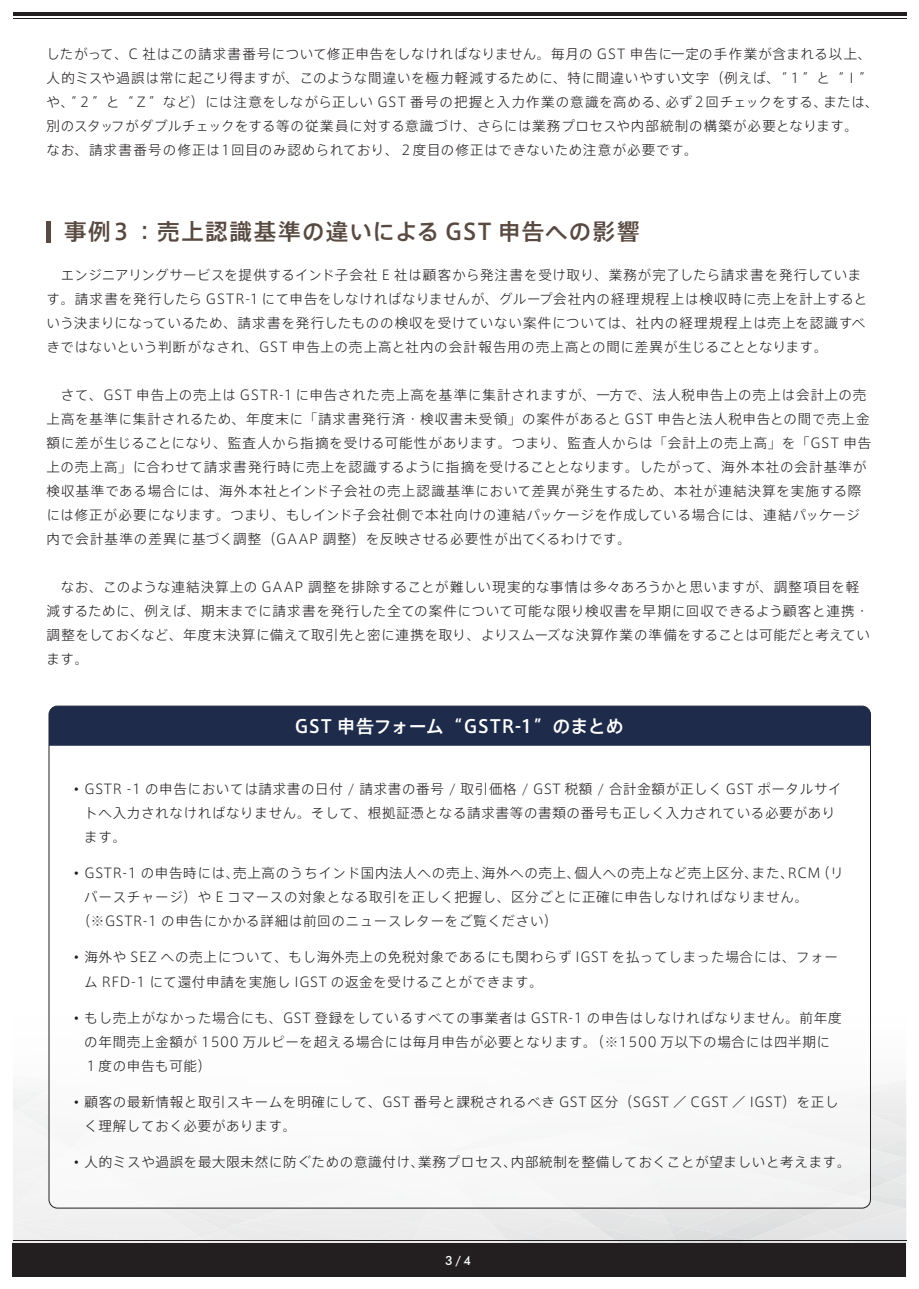
<style>
.page{position:relative;width:919px;height:1289px;background:#fff}
.page>*{position:absolute;margin:0;border:0;box-sizing:border-box;transform-origin:0 0}
.t1{font:500 22.5px "Axis Std";letter-spacing:.06em;color:#594a41}
.t2{font:500 18px "Axis Std";color:#fff}
.t3{font:300 13.5px/24px "Axis Std";letter-spacing:.05em;color:#231f20}
.t4{font:500 12.75px "Futura BT";color:#fff}
</style>
<div class="page">
<svg style="left:13px;top:976px;width:893px;height:301px"></svg>
<div style="left:13px;top:1242px;width:893px;height:34px;background:#231f20"></div>
<hr style="left:13px;top:1240px;width:893px;height:1px;background:#231f20">
<div style="left:49px;top:706px;width:821px;height:501px;background:#fff;border-radius:9px"></div>
<hr style="left:13px;top:13px;width:893px;height:3px;background:#231f20">
<hr style="left:13px;top:18px;width:893px;height:1px;background:#231f20">
<hr style="left:47px;top:221px;width:4px;height:21px;background:#594a41">
<div style="left:49px;top:706px;width:821px;height:39px;background:#1e2b4a"></div>
<p class="t3" style="left:47px;top:41px;width:833px">したがって、C 社はこの請求書番号について修正申告をしなければなりません。毎月の GST 申告に一定の手作業が含まれる以上、人的ミスや過誤は常に起こり得ますが、このような間違いを極力軽減するために、特に間違いやすい文字（例えば、“１”と“Ｉ”や、“２”と“Ｚ”など）には注意をしながら正しい GST 番号の把握と入力作業の意識を高める、必ず２回チェックをする、または、別のスタッフがダブルチェックをする等の従業員に対する意識づけ、さらには業務プロセスや内部統制の構築が必要となります。<br>なお、請求書番号の修正は１回目のみ認められており、２度目の修正はできないため注意が必要です。</p>
<h1 class="t1" style="left:64px;top:214px;width:577px">事例３：売上認識基準の違いによる GST 申告への影響</h1>
<p class="t3" style="left:47px;top:261px;width:822px">　エンジニアリングサービスを提供するインド子会社 E 社は顧客から発注書を受け取り、業務が完了したら請求書を発行しています。請求書を発行したら GSTR-1 にて申告をしなければなりませんが、グループ会社内の経理規程上は検収時に売上を計上するという決まりになっているため、請求書を発行したものの検収を受けていない案件については、社内の経理規程上は売上を認識すべきではないという判断がなされ、GST 申告上の売上高と社内の会計報告用の売上高との間に差異が生じることとなります。</p>
<p class="t3" style="left:47px;top:382px;width:826px">　さて、GST 申告上の売上は GSTR-1 に申告された売上高を基準に集計されますが、一方で、法人税申告上の売上は会計上の売上高を基準に集計されるため、年度末に「請求書発行済・検収書未受領」の案件があると GST 申告と法人税申告との間で売上金額に差が生じることになり、監査人から指摘を受ける可能性があります。つまり、監査人からは「会計上の売上高」を「GST 申告上の売上高」に合わせて請求書発行時に売上を認識するように指摘を受けることとなります。したがって、海外本社の会計基準が検収基準である場合には、海外本社とインド子会社の売上認識基準において差異が発生するため、本社が連結決算を実施する際には修正が必要になります。つまり、もしインド子会社側で本社向けの連結パッケージを作成している場合には、連結パッケージ内で会計基準の差異に基づく調整（GAAP 調整）を反映させる必要性が出てくるわけです。</p>
<p class="t3" style="left:47px;top:574px;width:824px">　なお、このような連結決算上の GAAP 調整を排除することが難しい現実的な事情は多々あろうかと思いますが、調整項目を軽減するために、例えば、期末までに請求書を発行した全ての案件について可能な限り検収書を早期に回収できるよう顧客と連携・調整をしておくなど、年度末決算に備えて取引先と密に連携を取り、よりスムーズな決算作業の準備をすることは可能だと考えています。</p>
<h2 class="t2" style="left:295px;top:712px;width:330px">GST 申告フォーム“GSTR-1”のまとめ</h2>
<p class="t3" style="left:84px;top:776px;width:759px;text-indent:-11px">• GSTR -1 の申告においては請求書の日付 / 請求書の番号 / 取引価格 / GST 税額 / 合計金額が正しく GST ポータルサイトへ入力されなければなりません。そして、根拠証憑となる請求書等の書類の番号も正しく入力されている必要があります。</p>
<p class="t3" style="left:74px;top:860px;width:771px">• GSTR-1 の申告時には、売上高のうちインド国内法人への売上、海外への売上、個人への売上など売上区分、また、RCM（リ</p>
<p class="t3" style="left:84px;top:884px;width:725px">バースチャージ）や E コマースの対象となる取引を正しく把握し、区分ごとに正確に申告しなければなりません。</p>
<p class="t3" style="left:69px;top:908px;width:490px">　（※GSTR-1 の申告にかかる詳細は前回のニュースレターをご覧ください）</p>
<p class="t3" style="left:84px;top:944px;width:755px;text-indent:-11px">• 海外や SEZ への売上について、もし海外売上の免税対象であるにも関わらず IGST を払ってしまった場合には、フォーム RFD-1 にて還付申請を実施し IGST の返金を受けることができます。</p>
<p class="t3" style="left:84px;top:1004px;width:758px;text-indent:-11px">• もし売上がなかった場合にも、GST 登録をしているすべての事業者は GSTR-1 の申告はしなければなりません。前年度の年間売上金額が 1500 万ルピーを超える場合には毎月申告が必要となります。（※1500 万以下の場合には四半期に<br>１度の申告も可能）</p>
<p class="t3" style="left:84px;top:1088px;width:755px;text-indent:-11px">• 顧客の最新情報と取引スキームを明確にして、GST 番号と課税されるべき GST 区分（SGST ／ CGST ／ IGST）を正しく理解しておく必要があります。</p>
<p class="t3" style="left:74px;top:1148px;width:778px">• 人的ミスや過誤を最大限未然に防ぐための意識付け、業務プロセス、内部統制を整備しておくことが望ましいと考えます。</p>
<p class="t4" style="left:445px;top:1253px;width:27px">3/4</p>
</div>
